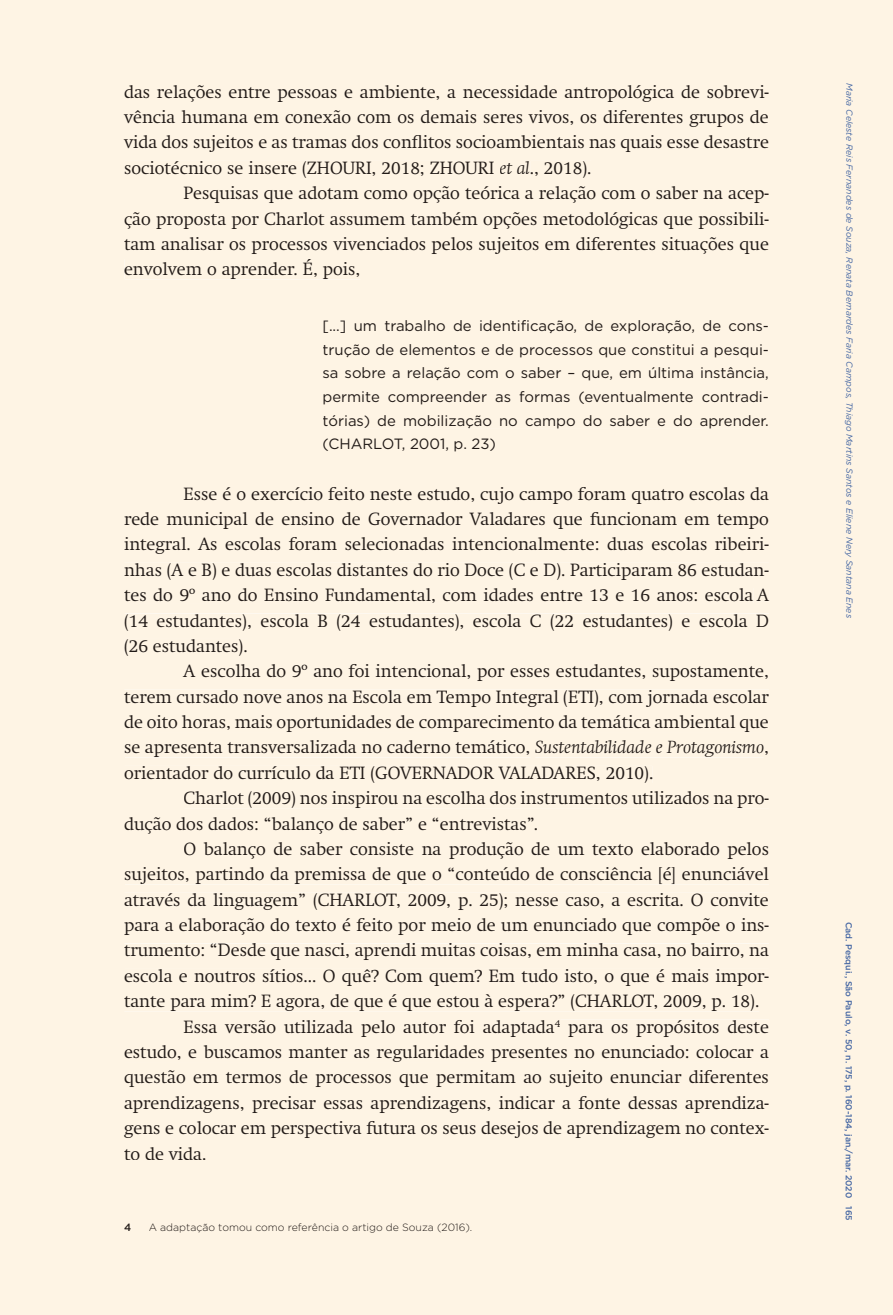
<style>
.page{position:relative;width:893px;height:1315px;background:#fef4e4}
.page>*{position:absolute;margin:0;border:0;box-sizing:border-box;transform-origin:0 0}
.t1{font:300 17.5px/25.4px "Swift";color:#221b18;text-align:justify}
.t2{font:14.88px/23.6px "Gotham HTF";color:#221b18;text-align:justify}
.t3{font:300 10.5px "Gotham HTF";color:#221b18}
.t4{font:500 10.5px "Gotham HTF";color:#221b18}
.t5{font:italic 8.75px "Gotham HTF";color:#4466a3}
.t6{font:500 8.75px "Gotham HTF";color:#4466a3}
.s1{font-style:italic}
</style>
<div class="page">
<div style="left:845px;top:83px;width:8px;height:535px;background:#fef4e4"></div>
<div style="left:844px;top:922px;width:9px;height:298px;background:#fef4e4"></div>
<div style="left:125px;top:85px;width:644px;height:17px;background:#fef4e4"></div>
<div style="left:124px;top:110px;width:645px;height:17px;background:#fef4e4"></div>
<div style="left:124px;top:135px;width:645px;height:17px;background:#fef4e4"></div>
<div style="left:125px;top:161px;width:369px;height:17px;background:#fef4e4"></div>
<div style="left:500px;top:161px;width:29px;height:13px;background:#fef4e4"></div>
<div style="left:531px;top:161px;width:60px;height:17px;background:#fef4e4"></div>
<div style="left:184px;top:186px;width:585px;height:17px;background:#fef4e4"></div>
<div style="left:125px;top:212px;width:644px;height:17px;background:#fef4e4"></div>
<div style="left:124px;top:237px;width:645px;height:17px;background:#fef4e4"></div>
<div style="left:125px;top:259px;width:235px;height:20px;background:#fef4e4"></div>
<div style="left:324px;top:320px;width:444px;height:14px;background:#fef4e4"></div>
<div style="left:323px;top:344px;width:445px;height:13px;background:#fef4e4"></div>
<div style="left:323px;top:367px;width:446px;height:14px;background:#fef4e4"></div>
<div style="left:324px;top:391px;width:444px;height:13px;background:#fef4e4"></div>
<div style="left:323px;top:415px;width:446px;height:13px;background:#fef4e4"></div>
<div style="left:323px;top:439px;width:172px;height:13px;background:#fef4e4"></div>
<div style="left:184px;top:486px;width:585px;height:17px;background:#fef4e4"></div>
<div style="left:124px;top:512px;width:645px;height:17px;background:#fef4e4"></div>
<div style="left:124px;top:537px;width:645px;height:17px;background:#fef4e4"></div>
<div style="left:124px;top:563px;width:645px;height:17px;background:#fef4e4"></div>
<div style="left:124px;top:588px;width:629px;height:15px;background:#fef4e4"></div>
<div style="left:757px;top:589px;width:12px;height:12px;background:#fef4e4"></div>
<div style="left:125px;top:613px;width:644px;height:17px;background:#fef4e4"></div>
<div style="left:125px;top:639px;width:123px;height:17px;background:#fef4e4"></div>
<div style="left:183px;top:664px;width:586px;height:17px;background:#fef4e4"></div>
<div style="left:124px;top:689px;width:645px;height:17px;background:#fef4e4"></div>
<div style="left:125px;top:715px;width:644px;height:17px;background:#fef4e4"></div>
<div style="left:125px;top:740px;width:405px;height:17px;background:#fef4e4"></div>
<div style="left:535px;top:740px;width:228px;height:17px;background:#fef4e4"></div>
<svg style="left:765px;top:751px;width:4px;height:4px"></svg>
<div style="left:125px;top:766px;width:527px;height:17px;background:#fef4e4"></div>
<div style="left:184px;top:791px;width:585px;height:17px;background:#fef4e4"></div>
<div style="left:125px;top:816px;width:412px;height:17px;background:#fef4e4"></div>
<div style="left:184px;top:842px;width:585px;height:17px;background:#fef4e4"></div>
<div style="left:125px;top:867px;width:644px;height:17px;background:#fef4e4"></div>
<div style="left:125px;top:892px;width:644px;height:17px;background:#fef4e4"></div>
<div style="left:124px;top:918px;width:645px;height:17px;background:#fef4e4"></div>
<div style="left:124px;top:943px;width:645px;height:17px;background:#fef4e4"></div>
<div style="left:125px;top:969px;width:644px;height:17px;background:#fef4e4"></div>
<div style="left:124px;top:994px;width:635px;height:17px;background:#fef4e4"></div>
<div style="left:184px;top:1019px;width:371px;height:17px;background:#fef4e4"></div>
<svg style="left:555px;top:1020px;width:5px;height:6px"></svg>
<div style="left:560px;top:1019px;width:209px;height:17px;background:#fef4e4"></div>
<div style="left:125px;top:1045px;width:644px;height:17px;background:#fef4e4"></div>
<div style="left:125px;top:1070px;width:644px;height:17px;background:#fef4e4"></div>
<div style="left:125px;top:1095px;width:644px;height:17px;background:#fef4e4"></div>
<div style="left:124px;top:1121px;width:645px;height:17px;background:#fef4e4"></div>
<div style="left:124px;top:1146px;width:82px;height:13px;background:#fef4e4"></div>
<div style="left:124px;top:1223px;width:7px;height:7px;background:#fef4e4"></div>
<div style="left:149px;top:1223px;width:322px;height:9px;background:#fef4e4"></div>
<p class="t1" style="left:124px;top:79px;width:646px">das relações entre pessoas e ambiente, a necessidade antropológica de sobrevi&shy;vência humana em conexão com os demais seres vivos, os diferentes grupos de vida dos sujeitos e as tramas dos conflitos socioambientais nas quais esse desastre sociotécnico se insere (ZHOURI, 2018; ZHOURI <span class="s1">et al</span>., 2018).</p>
<p class="t1" style="left:124px;top:181px;width:646px;text-indent:60px">Pesquisas que adotam como opção teórica a relação com o saber na acep&shy;ção proposta por Charlot assumem também opções metodológicas que possibili&shy;tam analisar os processos vivenciados pelos sujeitos em diferentes situações que envolvem o aprender. É, pois,</p>
<p class="t2" style="left:322px;top:314px;width:448px">[...] um trabalho de identificação, de exploração, de cons&shy;trução de elementos e de processos que constitui a pesqui&shy;sa sobre a relação com o saber – que, em última instância, permite compreender as formas (eventualmente contradi&shy;tórias) de mobilização no campo do saber e do aprender. (CHARLOT, 2001, p. 23)</p>
<p class="t1" style="left:124px;top:481px;width:646px;text-indent:60px">Esse é o exercício feito neste estudo, cujo campo foram quatro escolas da rede municipal de ensino de Governador Valadares que funcionam em tempo integral. As escolas foram selecionadas intencionalmente: duas escolas ribeiri&shy;nhas (A e B) e duas escolas distantes do rio Doce (C e D). Participaram 86 estudan&shy;tes do 9º ano do Ensino Fundamental, com idades entre 13 e 16 anos: escola A (14 estudantes), escola B (24 estudantes), escola C (22 estudantes) e escola D (26 estudantes).</p>
<p class="t1" style="left:124px;top:658px;width:646px;text-indent:60px">A escolha do 9º ano foi intencional, por esses estudantes, supostamente, terem cursado nove anos na Escola em Tempo Integral (ETI), com jornada escolar de oito horas, mais oportunidades de comparecimento da temática ambiental que se apresenta transversalizada no caderno temático, <span class="s1">Sustentabilidade e Protagonismo</span>, orientador do currículo da ETI (GOVERNADOR VALADARES, 2010).</p>
<p class="t1" style="left:124px;top:785px;width:646px;text-indent:60px">Charlot (2009) nos inspirou na escolha dos instrumentos utilizados na pro&shy;dução dos dados: “balanço de saber” e “entrevistas”.</p>
<p class="t1" style="left:184px;top:836px;width:587px">O balanço de saber consiste na produção de um texto elaborado pelos</p>
<p class="t1" style="left:124px;top:861px;width:646px">sujeitos, partindo da premissa de que o “conteúdo de consciência [é] enunciável</p>
<p class="t1" style="left:124px;top:887px;width:646px">através da linguagem” (CHARLOT, 2009, p. 25); nesse caso, a escrita. O convite</p>
<p class="t1" style="left:124px;top:912px;width:646px">para a elaboração do texto é feito por meio de um enunciado que compõe o ins-</p>
<p class="t1" style="left:124px;top:938px;width:646px">trumento: “Desde que nasci, aprendi muitas coisas, em minha casa, no bairro, na</p>
<p class="t1" style="left:124px;top:963px;width:646px">escola e noutros sítios... O quê? Com quem? Em tudo isto, o que é mais impor-</p>
<p class="t1" style="left:124px;top:988px;width:637px">tante para mim? E agora, de que é que estou à espera?” (CHARLOT, 2009, p. 18).</p>
<p class="t1" style="left:184px;top:1014px;width:587px">Essa versão utilizada pelo autor foi adaptada<sup>4</sup> para os propósitos deste</p>
<p class="t1" style="left:124px;top:1039px;width:646px">estudo, e buscamos manter as regularidades presentes no enunciado: colocar a</p>
<p class="t1" style="left:124px;top:1064px;width:646px">questão em termos de processos que permitam ao sujeito enunciar diferentes</p>
<p class="t1" style="left:124px;top:1090px;width:646px">aprendizagens, precisar essas aprendizagens, indicar a fonte dessas aprendiza-</p>
<p class="t1" style="left:124px;top:1115px;width:646px">gens e colocar em perspectiva futura os seus desejos de aprendizagem no contex-</p>
<p class="t1" style="left:124px;top:1141px;width:84px">to de vida.</p>
<p class="t4" style="left:124px;top:1221px;width:9px">4</p>
<p class="t3" style="left:149px;top:1221px;width:325px">A adaptação tomou como referência o artigo de Souza (2016).</p>
<p class="t5" style="left:854px;top:83px;width:536px;rotate:90deg">Maria Celeste Reis Fernandes de Souza, Renata Bernardes Faria Campos, Thiago Martins Santos e Eliene Nery Santana Enes</p>
<p class="t6" style="left:854px;top:921px;width:301px;rotate:90deg">Cad. Pesqui., São Paulo, v. 50, n. 175, p. 160-184, jan./mar. 2020 165</p>
</div>
